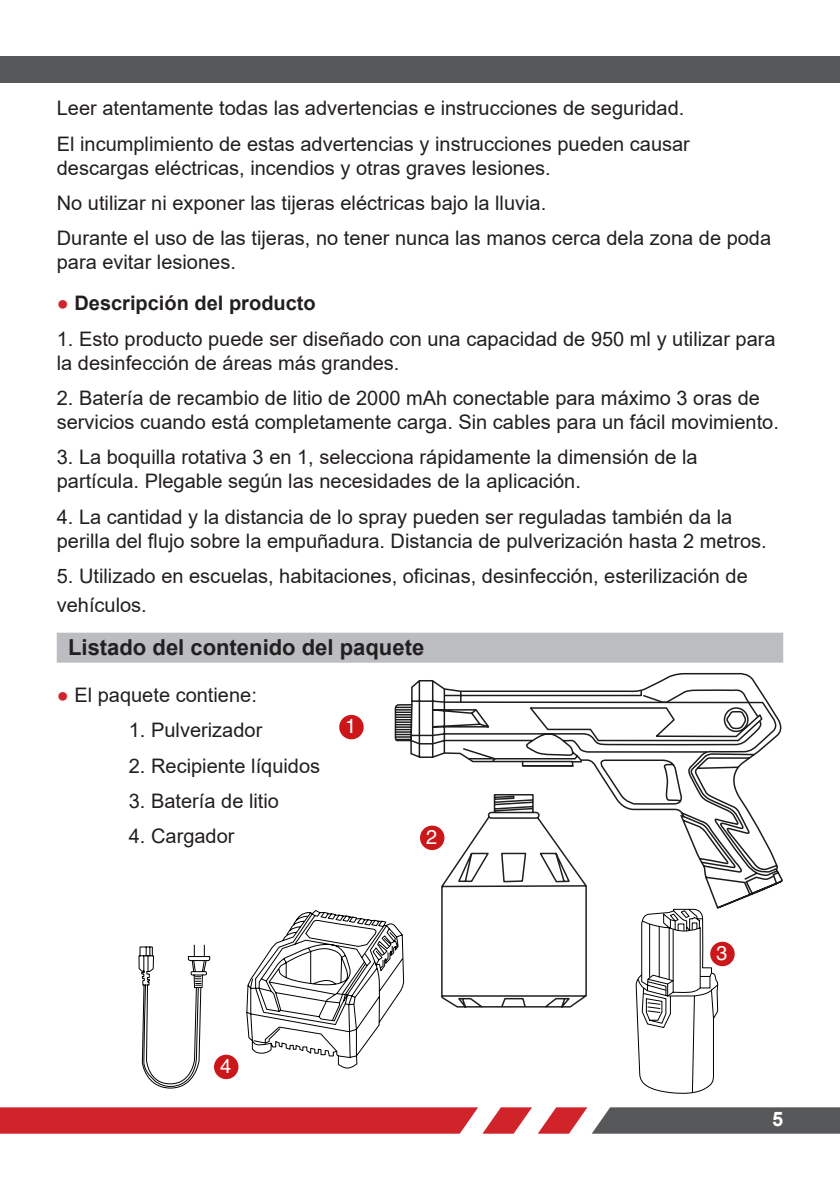
<style>
.page{position:relative;width:840px;height:1191px;background:#fff}
.page>*{position:absolute;margin:0;border:0;box-sizing:border-box;transform-origin:0 0}
.Título{font:700 22px "Arial";color:#231f20}
.t1{font:20px/24px "Arial";color:#231f20}
.t2{font:700 20px "Arial";color:#231f20}
.t3{font:20px "Helvetica LT Std";color:#fff}
.t4{font:700 20px "Arial";color:#fff}
.s1{color:#d1232a}
.s2{font-weight:700;color:#d1232a}
</style>
<div class="page">
<div style="left:0;top:57px;width:839px;height:26px;background:#57585a"></div>
<div style="left:57px;top:632px;width:725px;height:30px;background:#bcbdc0"></div>
<svg style="left:411px;top:672px;width:371px;height:121px"></svg>
<svg style="left:394px;top:687px;width:369px;height:80px"></svg>
<div style="left:339px;top:715px;width:24px;height:24px;background:#cc171a;border-radius:50%"></div>
<svg style="left:0;top:793px;width:839px;height:341px"></svg>
<p class="t1" style="left:57px;top:96px;width:628px">Leer atentamente todas las advertencias e instrucciones de seguridad.</p>
<p class="t1" style="left:57px;top:131px;width:634px">El incumplimiento de estas advertencias y instrucciones pueden causar descargas eléctricas, incendios y otras graves lesiones.</p>
<p class="t1" style="left:57px;top:191px;width:491px">No utilizar ni exponer las tijeras eléctricas bajo la lluvia.</p>
<p class="t1" style="left:57px;top:226px;width:715px">Durante el uso de las tijeras, no tener nunca las manos cerca dela zona de poda para evitar lesiones.</p>
<p class="t2" style="left:57px;top:289px;width:260px"><span class="s1">●</span> Descripción del producto</p>
<p class="t1" style="left:57px;top:326px;width:720px">1. Esto producto puede ser diseñado con una capacidad de 950 ml y utilizar para la desinfección de áreas más grandes.</p>
<p class="t1" style="left:57px;top:386px;width:723px">2. Batería de recambio de litio de 2000 mAh conectable para máximo 3 oras de servicios cuando está completamente carga. Sin cables para un fácil movimiento.</p>
<p class="t1" style="left:57px;top:445px;width:642px">3. La boquilla rotativa 3 en 1, selecciona rápidamente la dimensión de la partícula. Plegable según las necesidades de la aplicación.</p>
<p class="t1" style="left:57px;top:504px;width:711px">4. La cantidad y la distancia de lo spray pueden ser reguladas también da la perilla del flujo sobre la empuñadura. Distancia de pulverización hasta 2 metros.</p>
<p class="t1" style="left:57px;top:561px;width:692px;line-height:28.8px">5. Utilizado en escuelas, habitaciones, oficinas, desinfección, esterilización de vehículos.</p>
<p class="Título" style="left:68px;top:632px;width:357px">Listado del contenido del paquete</p>
<p class="t1" style="left:57px;top:683px;width:201px"><span class="s2">●</span> El paquete contiene:</p>
<p class="t1" style="left:129px;top:718px;width:135px">1. Pulverizador</p>
<p class="t1" style="left:129px;top:753px;width:193px">2. Recipiente líquidos</p>
<p class="t1" style="left:129px;top:789px;width:152px">3. Batería de litio</p>
<p class="t1" style="left:129px;top:824px;width:107px">4. Cargador</p>
<p class="t3" style="left:345px;top:715px;width:13px">1</p>
<p class="t3" style="left:426px;top:825px;width:13px">2</p>
<p class="t3" style="left:220px;top:1054px;width:13px">4</p>
<p class="t3" style="left:716px;top:941px;width:13px">3</p>
<p class="t4" style="left:771px;top:1105px;width:13px">5</p>
</div>
